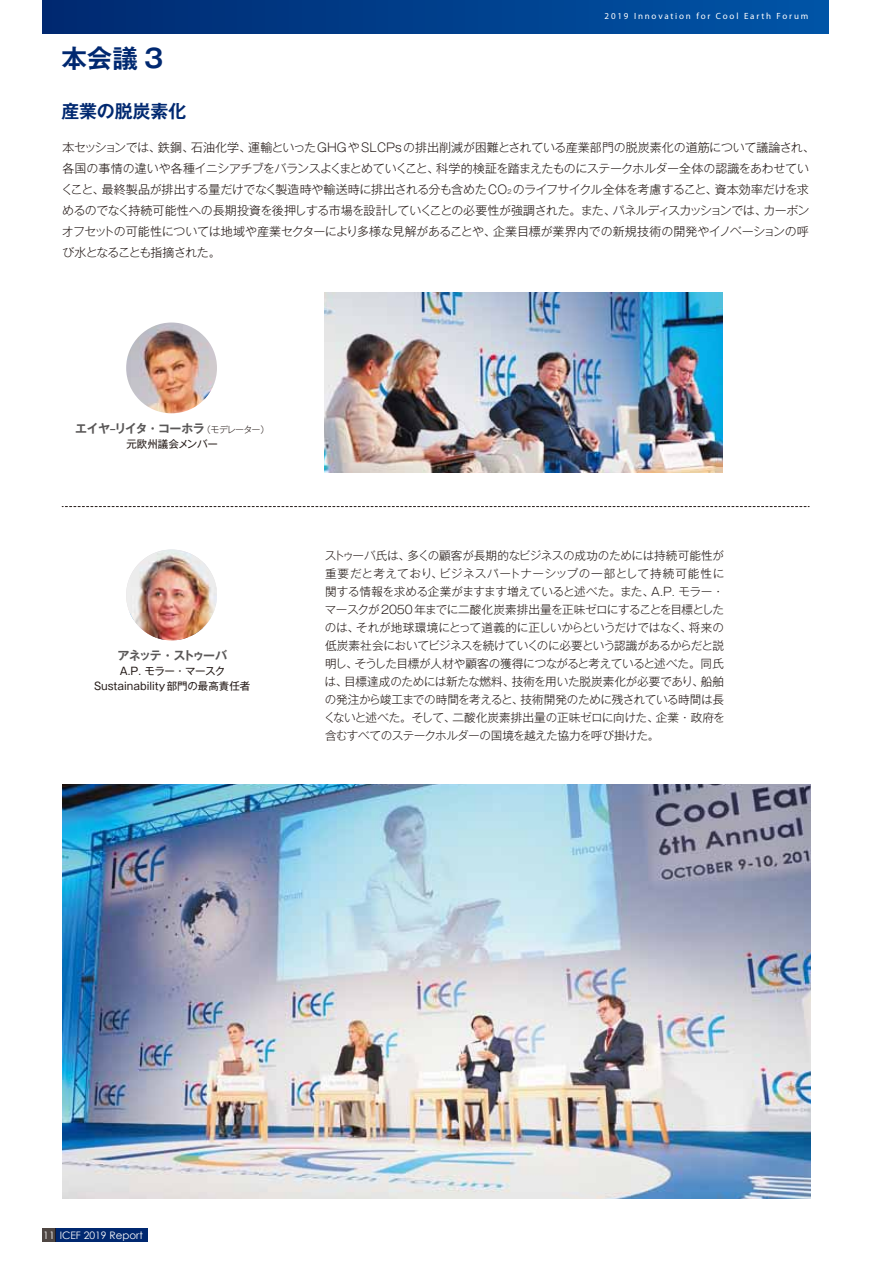
<style>
.page{position:relative;width:893px;height:1263px;background:#fff}
.page>*{position:absolute;margin:0;border:0;box-sizing:border-box;transform-origin:0 0}
.t1{font:700 25.5px "Gothic MB101 Pr 6 De";color:#002870}
.t2{font:700 18px "Gothic MB101 Pr 6 N De";letter-spacing:-.01em;color:#002870}
.t3{font:300 12px/21px "Gothic MB101 Pr 6 N";letter-spacing:-.025em;color:#221815}
.t4{font:700 12px "Gothic MB101 Pr 6 N De";letter-spacing:-.045em;color:#595757}
.t5{font:700 12px "Gothic MB101 Pr 6 N De";letter-spacing:-.11em;color:#595757}
.t6{font:300 11.7px/18px "Gothic MB101 Pr 6 N";letter-spacing:-.04em;color:#221815;text-align:justify}
.t7{font:10.5px/15px "Gothic MB101 Pr 6 N";color:#221815;text-align:center}
.t8{font:10.35px "Century Gothic";color:#fff}
.t9{font:9px "Myriad Pro";letter-spacing:.2em;color:#fff}
.s1{font-size:6px}
.s2{font-family:"Gothic MB101 Pr 6 N";font-weight:300;font-size:9px;color:#221815}
</style>
<div class="page">
<div style="left:42px;top:0;width:787px;height:34px;background:linear-gradient(to right,#002970,#0055a7)"></div>
<svg style="left:62px;top:506px;width:747px;height:1px"></svg>
<img style="left:325px;top:293px;width:397px;height:179px">
<img style="left:62px;top:784px;width:749px;height:414px">
<img style="left:126px;top:550px;width:91px;height:90px;border-radius:45px">
<img style="left:126px;top:322px;width:91px;height:91px;border-radius:45px">
<div style="left:55px;top:1229px;width:93px;height:13px;background:#002870"></div>
<div style="left:42px;top:1229px;width:13px;height:13px;background:#4e4643"></div>
<p class="t9" style="left:605px;top:11px;width:205px">2019 Innovation for Cool Earth Forum</p>
<p class="t1" style="left:61px;top:38px;width:104px">本会議 3</p>
<p class="t2" style="left:61px;top:96px;width:126px">産業の脱炭素化</p>
<p class="t3" style="left:61px;top:136px;width:755px">本セッションでは、鉄鋼、石油化学、運輸といったGHGやSLCPsの排出削減が困難とされている産業部門の脱炭素化の道筋について議論され、各国の事情の違いや各種イニシアチブをバランスよくまとめていくこと、科学的検証を踏まえたものにステークホルダー全体の認識をあわせていくこと、最終製品が排出する量だけでなく製造時や輸送時に排出される分も含めたCO<span class="s1">2</span> のライフサイクル全体を考慮すること、資本効率だけを求めるのでなく持続可能性への長期投資を後押しする市場を設計していくことの必要性が強調された。また、パネルディスカッションでは、カーボンオフセットの可能性については地域や産業セクターにより多様な見解があることや、企業目標が業界内での新規技術の開発やイノベーションの呼び水となることも指摘された。</p>
<p class="t4" style="left:75px;top:418px;width:196px">エイヤ‒リイタ・コーホラ<span class="s2">（モデレーター）</span></p>
<p class="t7" style="left:126px;top:436px;width:93px">元欧州議会メンバー</p>
<p class="t5" style="left:117px;top:645px;width:111px">アネッテ・ストゥーバ</p>
<p class="t7" style="left:94px;top:663px;width:158px">A.P. モラー・マースク<br>Sustainability部門の最高責任者</p>
<p class="t6" style="left:324px;top:545px;width:403px">ストゥーバ氏は、多くの顧客が長期的なビジネスの成功のためには持続可能性が重要だと考えており、ビジネスパートナーシップの一部として持続可能性に関する情報を求める企業がますます増えていると述べた。また、A.P. モラー・マースクが2050 年までに二酸化炭素排出量を正味ゼロにすることを目標としたのは、それが地球環境にとって道義的に正しいからというだけではなく、将来の低炭素社会においてビジネスを続けていくのに必要という認識があるからだと説明し、そうした目標が人材や顧客の獲得につながると考えていると述べた。同氏は、目標達成のためには新たな燃料、技術を用いた脱炭素化が必要であり、船舶の発注から竣工までの時間を考えると、技術開発のために残されている時間は長くないと述べた。そして、二酸化炭素排出量の正味ゼロに向けた、企業・政府を含むすべてのステークホルダーの国境を越えた協力を呼び掛けた。</p>
<p class="t8" style="left:43px;top:1229px;width:101px">11 ICEF 2019 Report</p>
</div>
